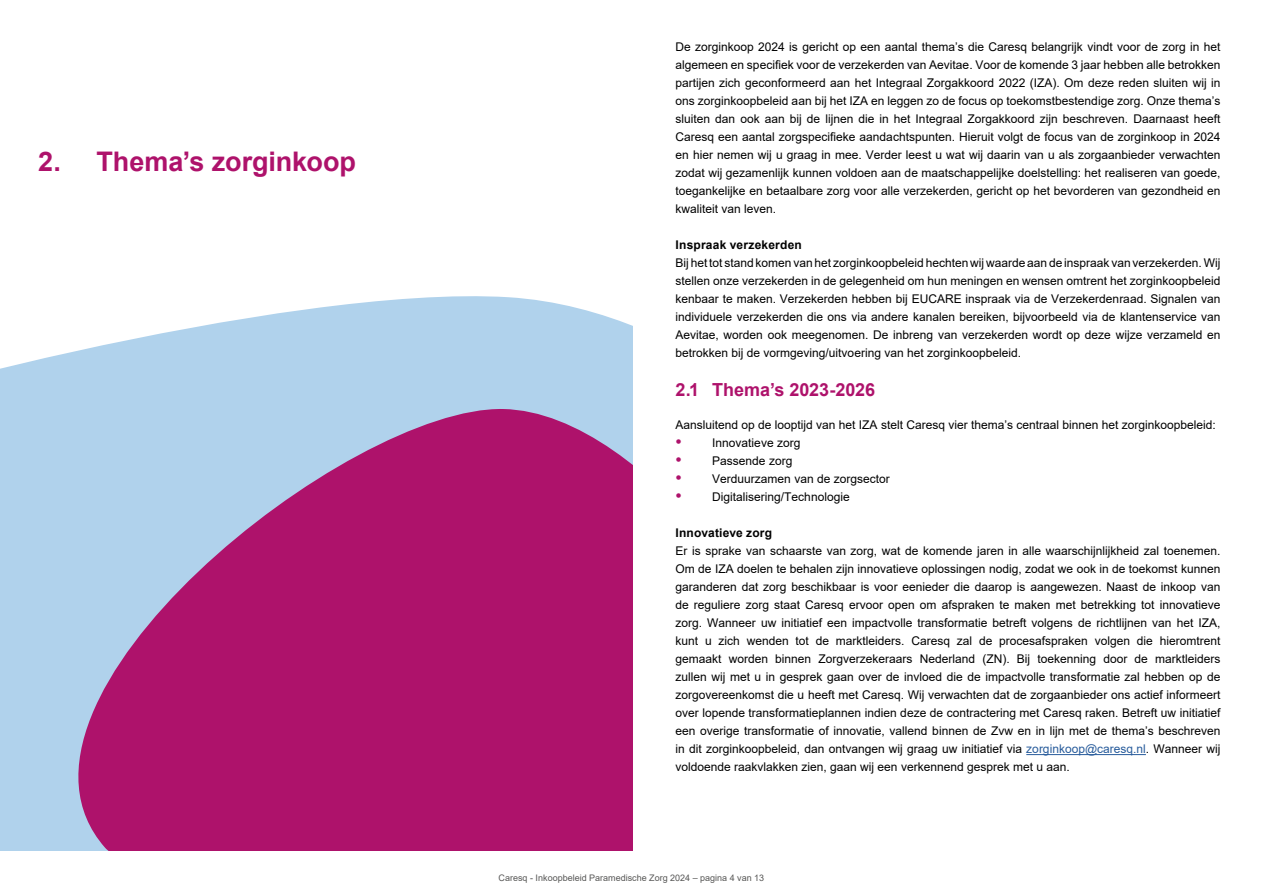
<style>
.page{position:relative;width:1263px;height:893px;background:#fff}
.page>*{position:absolute;margin:0;border:0;box-sizing:border-box;transform-origin:0 0}
.t1{font:700 27px "Arial";letter-spacing:-.005em;color:#ae126b}
.t2{font:700 18px "Arial";color:#ae126b}
.t3{font:12px/18px "Arial";color:#000;text-align:justify}
.t4{font:700 12px "Arial";letter-spacing:.02em;color:#000}
.t5{font:9px "Arial";color:#575756}
.s1{font-size:18px;color:#ae126b}
.s2{color:#275b9b}
</style>
<div class="page">
<svg style="left:0;top:296px;width:632px;height:110px;fill:#b0d2ec"></svg>
<svg style="left:0;top:406px;width:632px;height:444px;background:#ae4c92"></svg>
<hr style="left:1026px;top:754px;width:120px;height:1px;background:#275b9b">
<h1 class="t1" style="left:38px;top:143px;width:319px">2. Thema’s zorginkoop</h1>
<p class="t3" style="left:675px;top:38px;width:546px">De zorginkoop 2024 is gericht op een aantal thema’s die Caresq belangrijk vindt voor de zorg in het algemeen en specifiek voor de verzekerden van Aevitae. Voor de komende 3 jaar hebben alle betrokken partijen zich geconformeerd aan het Integraal Zorgakkoord 2022 (IZA). Om deze reden sluiten wij in ons zorginkoopbeleid aan bij het IZA en leggen zo de focus op toekomstbestendige zorg. Onze thema’s sluiten dan ook aan bij de lijnen die in het Integraal Zorgakkoord zijn beschreven. Daarnaast heeft Caresq een aantal zorgspecifieke aandachtspunten. Hieruit volgt de focus van de zorginkoop in 2024 en hier nemen wij u graag in mee. Verder leest u wat wij daarin van u als zorgaanbieder verwachten zodat wij gezamenlijk kunnen voldoen aan de maatschappelijke doelstelling: het realiseren van goede, toegankelijke en betaalbare zorg voor alle verzekerden, gericht op het bevorderen van gezondheid en kwaliteit van leven.</p>
<p class="t4" style="left:675px;top:237px;width:128px">Inspraak verzekerden</p>
<p class="t3" style="left:675px;top:254px;width:546px">Bij het tot stand komen van het zorginkoopbeleid hechten wij waarde aan de inspraak van verzekerden. Wij stellen onze verzekerden in de gelegenheid om hun meningen en wensen omtrent het zorginkoopbeleid kenbaar te maken. Verzekerden hebben bij EUCARE inspraak via de Verzekerdenraad. Signalen van individuele verzekerden die ons via andere kanalen bereiken, bijvoorbeeld via de klantenservice van Aevitae, worden ook meegenomen. De inbreng van verzekerden wordt op deze wijze verzameld en betrokken bij de vormgeving/uitvoering van het zorginkoopbeleid.</p>
<h2 class="t2" style="left:675px;top:377px;width:201px">2.1 Thema’s 2023-2026</h2>
<p class="t3" style="left:675px;top:416px;width:542px">Aansluitend op de looptijd van het IZA stelt Caresq vier thema’s centraal binnen het zorginkoopbeleid:</p>
<p class="t3" style="left:675px;top:434px;width:126px"><span class="s1">•</span> Innovatieve zorg</p>
<p class="t3" style="left:675px;top:452px;width:118px"><span class="s1">•</span> Passende zorg</p>
<p class="t3" style="left:675px;top:470px;width:216px"><span class="s1">•</span> Verduurzamen van de zorgsector</p>
<p class="t3" style="left:675px;top:488px;width:176px"><span class="s1">•</span> Digitalisering/Technologie</p>
<p class="t4" style="left:675px;top:525px;width:98px">Innovatieve zorg</p>
<p class="t3" style="left:675px;top:542px;width:546px">Er is sprake van schaarste van zorg, wat de komende jaren in alle waarschijnlijkheid zal toenemen.<br>Om de IZA doelen te behalen zijn innovatieve oplossingen nodig, zodat we ook in de toekomst kunnen garanderen dat zorg beschikbaar is voor eenieder die daarop is aangewezen. Naast de inkoop van de reguliere zorg staat Caresq ervoor open om afspraken te maken met betrekking tot innovatieve zorg. Wanneer uw initiatief een impactvolle transformatie betreft volgens de richtlijnen van het IZA, kunt u zich wenden tot de marktleiders. Caresq zal de procesafspraken volgen die hieromtrent gemaakt worden binnen Zorgverzekeraars Nederland (ZN). Bij toekenning door de marktleiders zullen wij met u in gesprek gaan over de invloed die de impactvolle transformatie zal hebben op de zorgovereenkomst die u heeft met Caresq. Wij verwachten dat de zorgaanbieder ons actief informeert over lopende transformatieplannen indien deze de contractering met Caresq raken. Betreft uw initiatief een overige transformatie of innovatie, vallend binnen de Zvw en in lijn met de thema’s beschreven in dit zorginkoopbeleid, dan ontvangen wij graag uw initiatief via <span class="s2">zorginkoop@caresq.nl</span>. Wanneer wij voldoende raakvlakken zien, gaan wij een verkennend gesprek met u aan.</p>
<p class="t5" style="left:499px;top:872px;width:267px">Caresq - Inkoopbeleid Paramedische Zorg 2024 – pagina 4 van 13</p>
</div>
